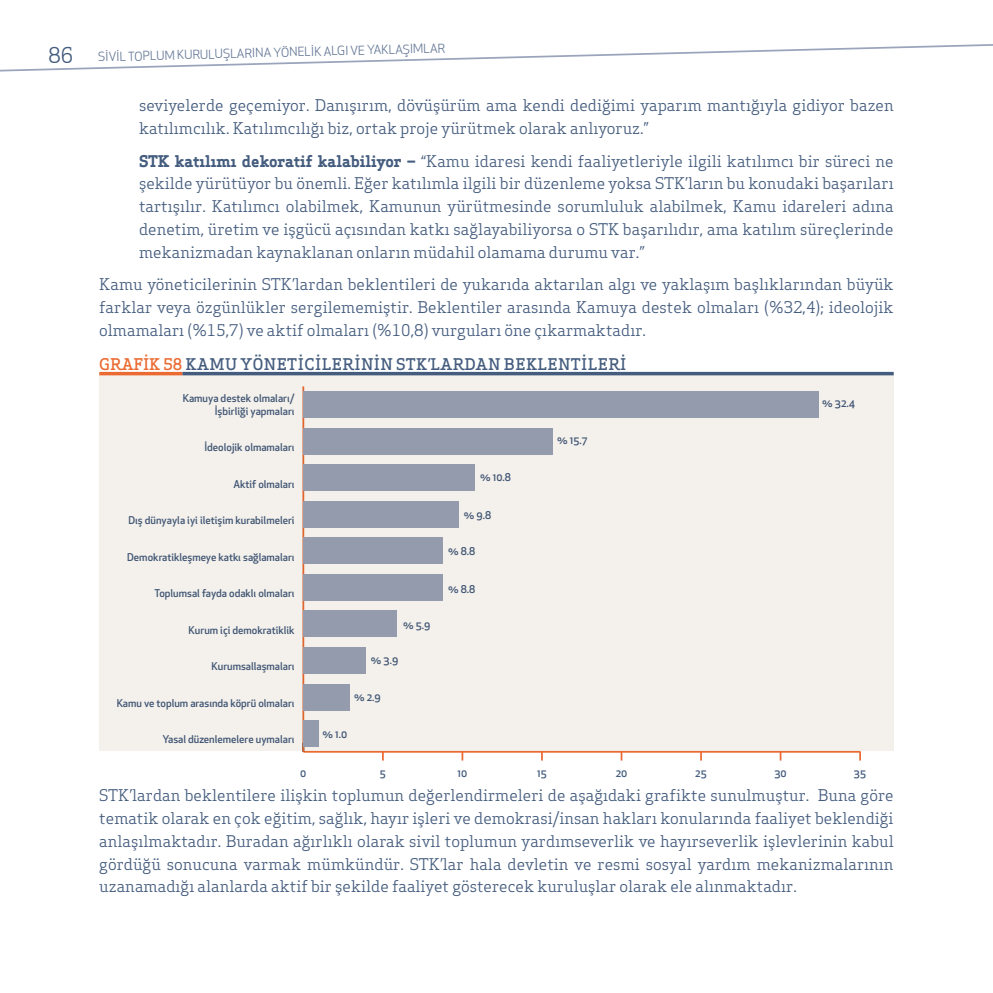
<style>
.page{position:relative;width:993px;height:993px;background:#fff}
.page>*{position:absolute;margin:0;border:0;box-sizing:border-box;transform-origin:0 0}
.t1{font:15.75px/22.8px "Apex Serif";color:#445c7e;text-align:justify}
.t2{font:500 15.75px "Apex Serif";letter-spacing:.03em;color:#445c7e}
.t3{font:12.25px "Apex New";color:#647796}
.t4{font:500 10.5px/12.6px "Apex New";color:#445c7e;text-align:right}
.s1{font-family:"Apex Serif";font-size:21px;color:#445c7e}
.s2{font-weight:700}
.s3{color:#eb6a31}
</style>
<div class="page">
<svg style="left:0;top:44px;width:992px;height:28px"></svg>
<div style="left:99px;top:373px;width:794px;height:377px;background:#f4f1ec"></div>
<hr style="left:99px;top:372px;width:83px;height:3px;background:#eb6a31">
<hr style="left:182px;top:372px;width:711px;height:3px;background:#445c7e">
<hr style="left:303px;top:750px;width:556px;height:2px;background:#eb6a31">
<svg style="left:461px;top:752px;width:2px;height:8px"></svg>
<svg style="left:620px;top:752px;width:2px;height:8px"></svg>
<svg style="left:779px;top:752px;width:2px;height:8px"></svg>
<hr style="left:302px;top:386px;width:2px;height:365px;background:#eb6a31">
<div style="left:303px;top:391px;width:515px;height:26px;background:#939bad"></div>
<div style="left:303px;top:428px;width:250px;height:26px;background:#939bad"></div>
<div style="left:303px;top:464px;width:172px;height:26px;background:#939bad"></div>
<div style="left:303px;top:501px;width:156px;height:26px;background:#939bad"></div>
<div style="left:303px;top:537px;width:140px;height:27px;background:#939bad"></div>
<div style="left:303px;top:574px;width:140px;height:26px;background:#939bad"></div>
<div style="left:303px;top:610px;width:94px;height:27px;background:#939bad"></div>
<div style="left:303px;top:647px;width:62px;height:26px;background:#939bad"></div>
<div style="left:303px;top:683px;width:46px;height:27px;background:#939bad"></div>
<div style="left:303px;top:720px;width:16px;height:26px;background:#939bad"></div>
<p class="t3" style="left:48px;top:49px;width:398px;rotate:-1deg"><span class="s1">86</span> SİVİL TOPLUM KURULUŞLARINA YÖNELİK ALGI VE YAKLAŞIMLAR</p>
<p class="t1" style="left:139px;top:94px;width:756px">seviyelerde geçemiyor. Danışırım, dövüşürüm ama kendi dediğimi yaparım mantığıyla gidiyor bazen katılımcılık. Katılımcılığı biz, ortak proje yürütmek olarak anlıyoruz.”</p>
<p class="t1" style="left:139px;top:149px;width:756px"><span class="s2">STK katılımı dekoratif kalabiliyor –</span> “Kamu idaresi kendi faaliyetleriyle ilgili katılımcı bir süreci ne şekilde yürütüyor bu önemli. Eğer katılımla ilgili bir düzenleme yoksa STK’ların bu konudaki başarıları tartışılır. Katılımcı olabilmek, Kamunun yürütmesinde sorumluluk alabilmek, Kamu idareleri adına denetim, üretim ve işgücü açısından katkı sağlayabiliyorsa o STK başarılıdır, ama katılım süreçlerinde mekanizmadan kaynaklanan onların müdahil olamama durumu var.”</p>
<p class="t1" style="left:99px;top:273px;width:795px">Kamu yöneticilerinin STK’lardan beklentileri de yukarıda aktarılan algı ve yaklaşım başlıklarından büyük farklar veya özgünlükler sergilememiştir. Beklentiler arasında Kamuya destek olmaları (%32,4); ideolojik olmamaları (%15,7) ve aktif olmaları (%10,8) vurguları öne çıkarmaktadır.</p>
<p class="t2" style="left:99px;top:354px;width:527px"><span class="s3">GRAFİK 58</span> KAMU YÖNETICILERININ STK’LARDAN BEKLENTILERI</p>
<p class="t4" style="left:183px;top:392px;width:113px">Kamuya destek olmaları/<br>İşbirliği yapmaları</p>
<p class="t4" style="left:822px;top:397px;width:34px">% 32.4</p>
<p class="t4" style="left:557px;top:433px;width:32px">% 15.7</p>
<p class="t4" style="left:480px;top:470px;width:32px">% 10.8</p>
<p class="t4" style="left:463px;top:508px;width:29px">% 9.8</p>
<p class="t4" style="left:448px;top:544px;width:29px">% 8.8</p>
<p class="t4" style="left:448px;top:582px;width:29px">% 8.8</p>
<p class="t4" style="left:403px;top:618px;width:29px">% 5.9</p>
<p class="t4" style="left:371px;top:653px;width:29px">% 3.9</p>
<p class="t4" style="left:354px;top:690px;width:28px">% 2.9</p>
<p class="t4" style="left:322px;top:727px;width:26px">% 1.0</p>
<p class="t4" style="left:204px;top:440px;width:92px">İdeolojik olmamaları</p>
<p class="t4" style="left:233px;top:477px;width:63px">Aktif olmaları</p>
<p class="t4" style="left:128px;top:513px;width:168px">Dış dünyayla iyi iletişim kurabilmeleri</p>
<p class="t4" style="left:127px;top:550px;width:169px">Demokratikleşmeye katkı sağlamaları</p>
<p class="t4" style="left:154px;top:586px;width:142px">Toplumsal fayda odaklı olmaları</p>
<p class="t4" style="left:188px;top:623px;width:107px">Kurum içi demokratiklik</p>
<p class="t4" style="left:211px;top:659px;width:85px">Kurumsallaşmaları</p>
<p class="t4" style="left:116px;top:696px;width:179px">Kamu ve toplum arasında köprü olmaları</p>
<p class="t4" style="left:162px;top:732px;width:133px">Yasal düzenlemelere uymaları</p>
<p class="t4" style="left:300px;top:766px;width:8px">0</p>
<p class="t4" style="left:379px;top:766px;width:8px">5</p>
<p class="t4" style="left:457px;top:766px;width:11px">10</p>
<p class="t4" style="left:537px;top:766px;width:11px">15</p>
<p class="t4" style="left:615px;top:766px;width:13px">20</p>
<p class="t4" style="left:695px;top:766px;width:13px">25</p>
<p class="t4" style="left:774px;top:766px;width:14px">30</p>
<p class="t4" style="left:853px;top:766px;width:14px">35</p>
<p class="t1" style="left:99px;top:783px;width:795px">STK’lardan beklentilere ilişkin toplumun değerlendirmeleri de aşağıdaki grafikte sunulmuştur. Buna göre tematik olarak en çok eğitim, sağlık, hayır işleri ve demokrasi/insan hakları konularında faaliyet beklendiği anlaşılmaktadır. Buradan ağırlıklı olarak sivil toplumun yardımseverlik ve hayırseverlik işlevlerinin kabul gördüğü sonucuna varmak mümkündür. STK’lar hala devletin ve resmi sosyal yardım mekanizmalarının uzanamadığı alanlarda aktif bir şekilde faaliyet gösterecek kuruluşlar olarak ele alınmaktadır.</p>
</div>
